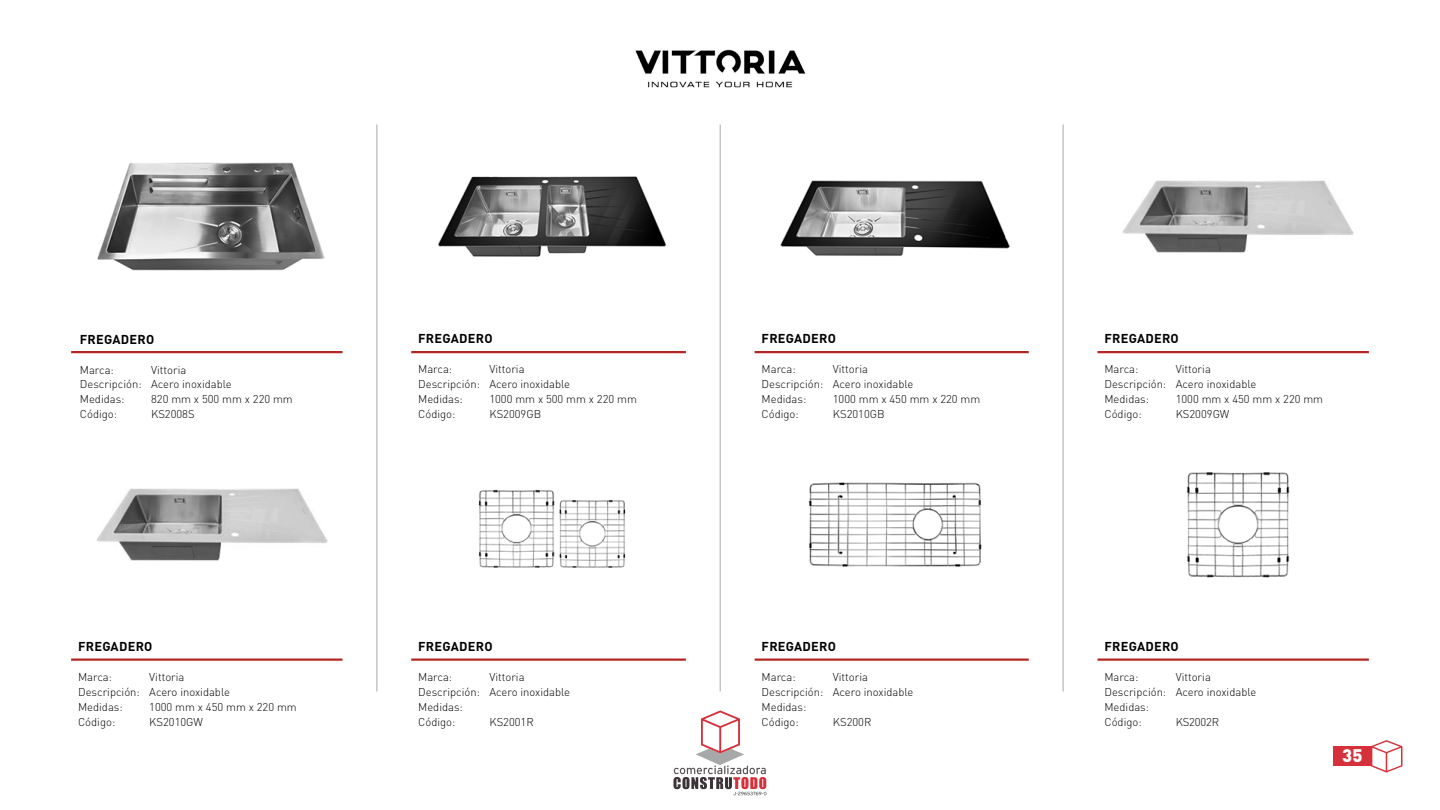
<style>
.page{position:relative;width:1440px;height:810px;background:#fff}
.page>*{position:absolute;margin:0;border:0;box-sizing:border-box;transform-origin:0 0}
.t1{font:900 18px "DIN Pro";color:#fff}
.t2{font:700 12.75px "DIN Pro";letter-spacing:.02em;color:#000}
.t3{font:300 11.25px/15px "DIN Pro";color:#000}
</style>
<div class="page">
<svg style="left:1371px;top:740px;width:32px;height:32px"></svg>
<svg style="left:674px;top:710px;width:93px;height:86px"></svg>
<hr style="left:376px;top:124px;width:2px;height:568px;background:#c7c4c4">
<hr style="left:720px;top:124px;width:1px;height:568px;background:#c7c4c4">
<hr style="left:1062px;top:124px;width:2px;height:568px;background:#c7c4c4">
<img style="left:635px;top:49px;width:171px;height:39px">
<hr style="left:71px;top:351px;width:271px;height:2px;background:#b22721">
<hr style="left:71px;top:658px;width:271px;height:3px;background:#b22721">
<hr style="left:411px;top:351px;width:275px;height:2px;background:#b22721">
<hr style="left:411px;top:658px;width:275px;height:3px;background:#b22721">
<hr style="left:755px;top:351px;width:274px;height:2px;background:#b22721">
<hr style="left:755px;top:658px;width:274px;height:3px;background:#b22721">
<hr style="left:1097px;top:351px;width:272px;height:2px;background:#b22721">
<hr style="left:1097px;top:658px;width:272px;height:3px;background:#b22721">
<div style="left:1334px;top:747px;width:37px;height:19px;background:#d6303b"></div>
<img style="left:808px;top:482px;width:174px;height:85px">
<img style="left:1186px;top:472px;width:104px;height:106px">
<img style="left:438px;top:176px;width:228px;height:81px">
<img style="left:478px;top:489px;width:148px;height:79px">
<img style="left:780px;top:180px;width:230px;height:76px">
<img style="left:1123px;top:180px;width:231px;height:73px">
<img style="left:97px;top:488px;width:231px;height:73px">
<img style="left:97px;top:162px;width:228px;height:109px">
<p class="t2" style="left:80px;top:330px;width:76px">FREGADERO</p>
<p class="t3" style="left:80px;top:361px;width:36px">Marca:</p>
<p class="t3" style="left:80px;top:361px;width:153px;text-indent:71px">Vittoria<br>Descripción: Acero inoxidable<br>Medidas:</p>
<p class="t3" style="left:151px;top:391px;width:143px">820 mm x 500 mm x 220 mm</p>
<p class="t2" style="left:418px;top:330px;width:76px">FREGADERO</p>
<p class="t2" style="left:762px;top:330px;width:76px">FREGADERO</p>
<p class="t2" style="left:1104px;top:330px;width:76px">FREGADERO</p>
<p class="t3" style="left:418px;top:361px;width:36px">Marca:</p>
<p class="t3" style="left:418px;top:361px;width:153px;text-indent:71px">Vittoria<br>Descripción: Acero inoxidable<br>Medidas:</p>
<p class="t3" style="left:489px;top:391px;width:149px">1000 mm x 500 mm x 220 mm</p>
<p class="t3" style="left:762px;top:361px;width:36px">Marca:</p>
<p class="t3" style="left:762px;top:361px;width:153px;text-indent:71px">Vittoria<br>Descripción: Acero inoxidable<br>Medidas:</p>
<p class="t3" style="left:833px;top:391px;width:149px">1000 mm x 450 mm x 220 mm</p>
<p class="t3" style="left:1104px;top:361px;width:36px">Marca:</p>
<p class="t3" style="left:1104px;top:361px;width:153px;text-indent:71px">Vittoria<br>Descripción: Acero inoxidable<br>Medidas:</p>
<p class="t3" style="left:1176px;top:391px;width:149px">1000 mm x 450 mm x 220 mm</p>
<p class="t3" style="left:80px;top:406px;width:39px">Código:</p>
<p class="t3" style="left:151px;top:406px;width:45px">KS2008S</p>
<p class="t3" style="left:418px;top:406px;width:39px">Código:</p>
<p class="t3" style="left:489px;top:406px;width:53px">KS2009GB</p>
<p class="t3" style="left:762px;top:406px;width:39px">Código:</p>
<p class="t3" style="left:833px;top:406px;width:53px">KS2010GB</p>
<p class="t3" style="left:1104px;top:406px;width:39px">Código:</p>
<p class="t3" style="left:1176px;top:406px;width:55px">KS2009GW</p>
<p class="t2" style="left:78px;top:638px;width:76px">FREGADERO</p>
<p class="t3" style="left:78px;top:669px;width:36px">Marca:</p>
<p class="t3" style="left:78px;top:669px;width:153px;text-indent:71px">Vittoria<br>Descripción: Acero inoxidable<br>Medidas:</p>
<p class="t3" style="left:149px;top:699px;width:149px">1000 mm x 450 mm x 220 mm</p>
<p class="t3" style="left:78px;top:714px;width:39px">Código:</p>
<p class="t3" style="left:149px;top:714px;width:55px">KS2010GW</p>
<p class="t2" style="left:418px;top:638px;width:76px">FREGADERO</p>
<p class="t3" style="left:418px;top:669px;width:153px;text-indent:71px">Vittoria<br>Descripción: Acero inoxidable<br>Medidas:<br>Código:</p>
<p class="t3" style="left:418px;top:669px;width:36px">Marca:</p>
<p class="t3" style="left:489px;top:714px;width:46px">KS2001R</p>
<p class="t2" style="left:762px;top:638px;width:76px">FREGADERO</p>
<p class="t2" style="left:1104px;top:638px;width:76px">FREGADERO</p>
<p class="t3" style="left:762px;top:669px;width:153px;text-indent:71px">Vittoria<br>Descripción: Acero inoxidable<br>Medidas:<br>Código:</p>
<p class="t3" style="left:762px;top:669px;width:36px">Marca:</p>
<p class="t3" style="left:833px;top:714px;width:40px">KS200R</p>
<p class="t3" style="left:1104px;top:669px;width:153px;text-indent:71px">Vittoria<br>Descripción: Acero inoxidable<br>Medidas:<br>Código:</p>
<p class="t3" style="left:1104px;top:669px;width:36px">Marca:</p>
<p class="t3" style="left:1176px;top:714px;width:45px">KS2002R</p>
<h1 class="t1" style="left:1342px;top:743px;width:22px">35</h1>
</div>
